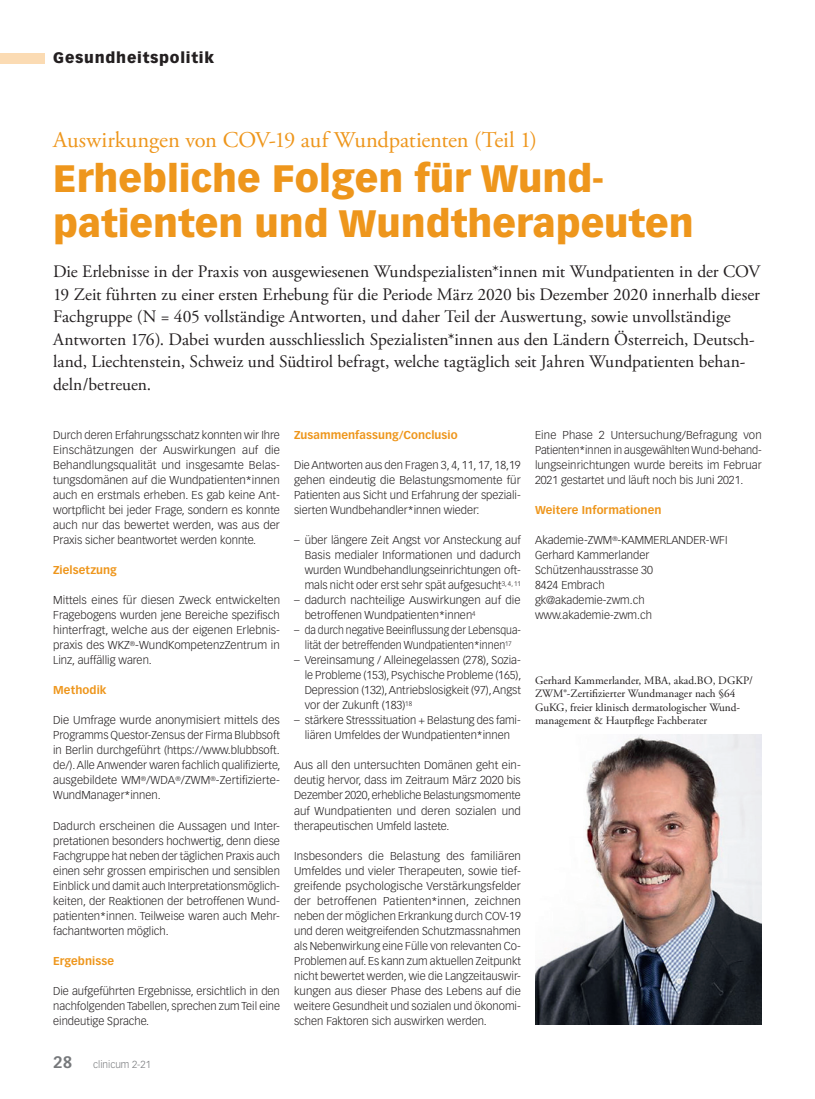
<style>
.page{position:relative;width:815px;height:1099px;background:#fff}
.page>*{position:absolute;margin:0;border:0;box-sizing:border-box;transform-origin:0 0}
.Titel_GP{font:900 37.5px/45px "Vectora LT Std";color:#ee961c}
.Obertitel_GP{font:22.5px "Adobe Garamond Pro";letter-spacing:-.01em;color:#ee961c}
.Lead{font:17.5px/22.5px "Adobe Garamond Pro";color:#231f20}
.t1{font:900 15px "Vectora LT Std";letter-spacing:.05em;color:#231f20}
.Lauftext{font:300 11.25px/15px "Vectora LT Std";color:#231f20;text-align:justify}
.Legende{font:11.25px/13.5px "Adobe Garamond Pro";color:#231f20}
.Lauftext-2{font:300 11.25px/15px "Vectora LT Std";color:#231f20;text-align:center;scale:.94 1}
.ZT_GP{font:700 11.25px "Vectora LT Std";letter-spacing:.005em;color:#ee961c}
.t2{font:300 10px "Vectora LT Std";color:#76787b}
.s1{font-weight:700;font-size:16.25px}
</style>
<div class="page">
<div style="left:0;top:53px;width:45px;height:10px;background:#fbdbb3"></div>
<img style="left:535px;top:734px;width:227px;height:290px">
<h3 class="t1" style="left:53px;top:49px;width:162px">Gesundheitspolitik</h3>
<p class="Obertitel_GP" style="left:53px;top:126px;width:485px">Auswirkungen von COV-19 auf Wundpatienten (Teil 1)</p>
<p class="Titel_GP" style="left:53px;top:155px;width:642px">Erhebliche Folgen für Wund&shy;patienten und Wundtherapeuten</p>
<p class="Lead" style="left:53px;top:261px;width:709px">Die Erlebnisse in der Praxis von ausgewiesenen Wundspezialisten*innen mit Wundpatienten in der COV 19 Zeit führten zu einer ersten Erhebung für die Periode März 2020 bis Dezember 2020 innerhalb dieser Fachgruppe (N = 405 vollständige Antworten, und daher Teil der Auswertung, sowie unvollständige Antworten 176). Dabei wurden ausschliesslich Spezialisten*innen aus den Ländern Österreich, Deutsch&shy;land, Liechtenstein, Schweiz und Südtirol befragt, welche tagtäglich seit Jahren Wundpatienten behan&shy;deln/betreuen.</p>
<p class="Lauftext" style="left:53px;top:428px;width:228px">Durch deren Erfahrungsschatz konnten wir Ihre Einschätzungen der Auswirkungen auf die Behandlungsqualität und insgesamte Belas&shy;tungsdomänen auf die Wundpatienten*innen auch en erstmals erheben. Es gab keine Ant&shy;wortpflicht bei jeder Frage, sondern es konnte auch nur das bewertet werden, was aus der Praxis sicher beantwortet werden konnte.</p>
<p class="ZT_GP" style="left:53px;top:563px;width:65px">Zielsetzung</p>
<p class="Lauftext" style="left:53px;top:593px;width:228px">Mittels eines für diesen Zweck entwickelten Fragebogens wurden jene Bereiche spezifisch hinterfragt, welche aus der eigenen Erlebnis&shy;praxis des WKZ<sup>®</sup>-WundKompetenzZentrum in Linz, auffällig waren.</p>
<p class="ZT_GP" style="left:53px;top:683px;width:55px">Methodik</p>
<p class="Lauftext" style="left:53px;top:713px;width:229px">Die Umfrage wurde anonymisiert mittels des Programms Questor-Zensus der Firma Blubbsoft in Berlin durchgeführt (https://www.blubbsoft. de/). Alle Anwender waren fachlich qualifizierte, ausgebildete WM<sup>®</sup>/WDA<sup>®</sup>/ZWM<sup>®</sup>-Zertifizierte-WundManager*innen.</p>
<p class="Lauftext" style="left:53px;top:818px;width:228px">Dadurch erscheinen die Aussagen und Inter&shy;pretationen besonders hochwertig, denn diese Fachgruppe hat neben der täglichen Praxis auch einen sehr grossen empirischen und sensiblen Einblick und damit auch Interpretationsmöglich&shy;keiten, der Reaktionen der betroffenen Wund&shy;patienten*innen. Teilweise waren auch Mehr&shy;fachantworten möglich.</p>
<p class="ZT_GP" style="left:53px;top:953px;width:62px">Ergebnisse</p>
<p class="Lauftext" style="left:53px;top:983px;width:228px">Die aufgeführten Ergebnisse, ersichtlich in den nachfolgenden Tabellen, sprechen zum Teil eine eindeutige Sprache.</p>
<p class="t2" style="left:53px;top:1058px;width:99px"><span class="s1">28</span> clinicum 2-21</p>
<p class="ZT_GP" style="left:294px;top:428px;width:165px">Zusammenfassung/Conclusio</p>
<p class="Lauftext" style="left:294px;top:458px;width:228px">Die Antworten aus den Fragen 3, 4, 11, 17, 18,19 gehen eindeutig die Belastungsmomente für Patienten aus Sicht und Erfahrung der speziali&shy;sierten Wundbehandler*innen wieder:</p>
<p class="Lauftext" style="left:305px;top:533px;width:218px;text-indent:-11px">– über längere Zeit Angst vor Ansteckung auf Basis medialer Informationen und dadurch wurden Wundbehandlungseinrichtungen oft&shy;mals nicht oder erst sehr spät aufgesucht<sup>3,</sup> <sup>4,</sup> <sup>11</sup></p>
<p class="Lauftext" style="left:305px;top:593px;width:217px;text-indent:-11px">– dadurch nachteilige Auswirkungen auf die betroffenen Wundpatienten*innen<sup>4</sup></p>
<p class="Lauftext-2" style="left:294px;top:623px;width:243px">– da durch negative Beeinflussung der Lebensqua&shy;lität der betreffenden Wundpatienten*innen<sup>17</sup></p>
<p class="Lauftext" style="left:305px;top:653px;width:218px;text-indent:-11px">– Vereinsamung / Alleinegelassen (278), Sozia&shy;le Probleme (153), Psychische Probleme (165), Depression (132), Antriebslosigkeit (97), Angst vor der Zukunft (183)<sup>18</sup></p>
<p class="Lauftext" style="left:294px;top:713px;width:228px;text-align:center">– stärkere Stresssituation + Belastung des fami&shy;liären Umfeldes der Wundpatienten*innen</p>
<p class="Lauftext" style="left:294px;top:758px;width:228px">Aus all den untersuchten Domänen geht ein&shy;deutig hervor, dass im Zeitraum März 2020 bis Dezember 2020, erhebliche Belastungsmomente auf Wundpatienten und deren sozialen und therapeutischen Umfeld lastete.</p>
<p class="Lauftext" style="left:294px;top:848px;width:228px">Insbesonders die Belastung des familiären Umfeldes und vieler Therapeuten, sowie tief&shy;greifende psychologische Verstärkungsfelder der betroffenen Patienten*innen, zeichnen neben der möglichen Erkrankung durch COV-19 und deren weitgreifenden Schutzmassnahmen als Nebenwirkung eine Fülle von relevanten Co-Problemen auf. Es kann zum aktuellen Zeitpunkt nicht bewertet werden, wie die Langzeitauswir&shy;kungen aus dieser Phase des Lebens auf die weitere Gesundheit und sozialen und ökonomi&shy;schen Faktoren sich auswirken werden.</p>
<p class="Lauftext" style="left:535px;top:428px;width:228px">Eine Phase 2 Untersuchung/Befragung von Patienten*innen in ausgewählten Wund-behand&shy;lungseinrichtungen wurde bereits im Februar 2021 gestartet und läuft noch bis Juni 2021.</p>
<p class="ZT_GP" style="left:535px;top:503px;width:128px">Weitere Informationen</p>
<p class="Lauftext" style="left:535px;top:533px;width:194px">Akademie-ZWM<sup>®</sup>-KAMMERLANDER-WFI</p>
<p class="Lauftext" style="left:535px;top:548px;width:116px">Gerhard Kammerlander</p>
<p class="Lauftext" style="left:535px;top:563px;width:119px">Schützenhausstrasse 30</p>
<p class="Lauftext" style="left:535px;top:578px;width:71px">8424 Embrach</p>
<p class="Lauftext" style="left:535px;top:593px;width:111px">gk@akademie-zwm.ch</p>
<p class="Lauftext" style="left:535px;top:608px;width:118px">www.akademie-zwm.ch</p>
<p class="Legende" style="left:535px;top:674px;width:219px">Gerhard Kammerlander, MBA, akad.BO, DGKP/ ZWM®-Zertifizierter Wundmanager nach §64<br>GuKG, freier klinisch dermatologischer Wund&shy;management &amp; Hautpflege Fachberater</p>
</div>
